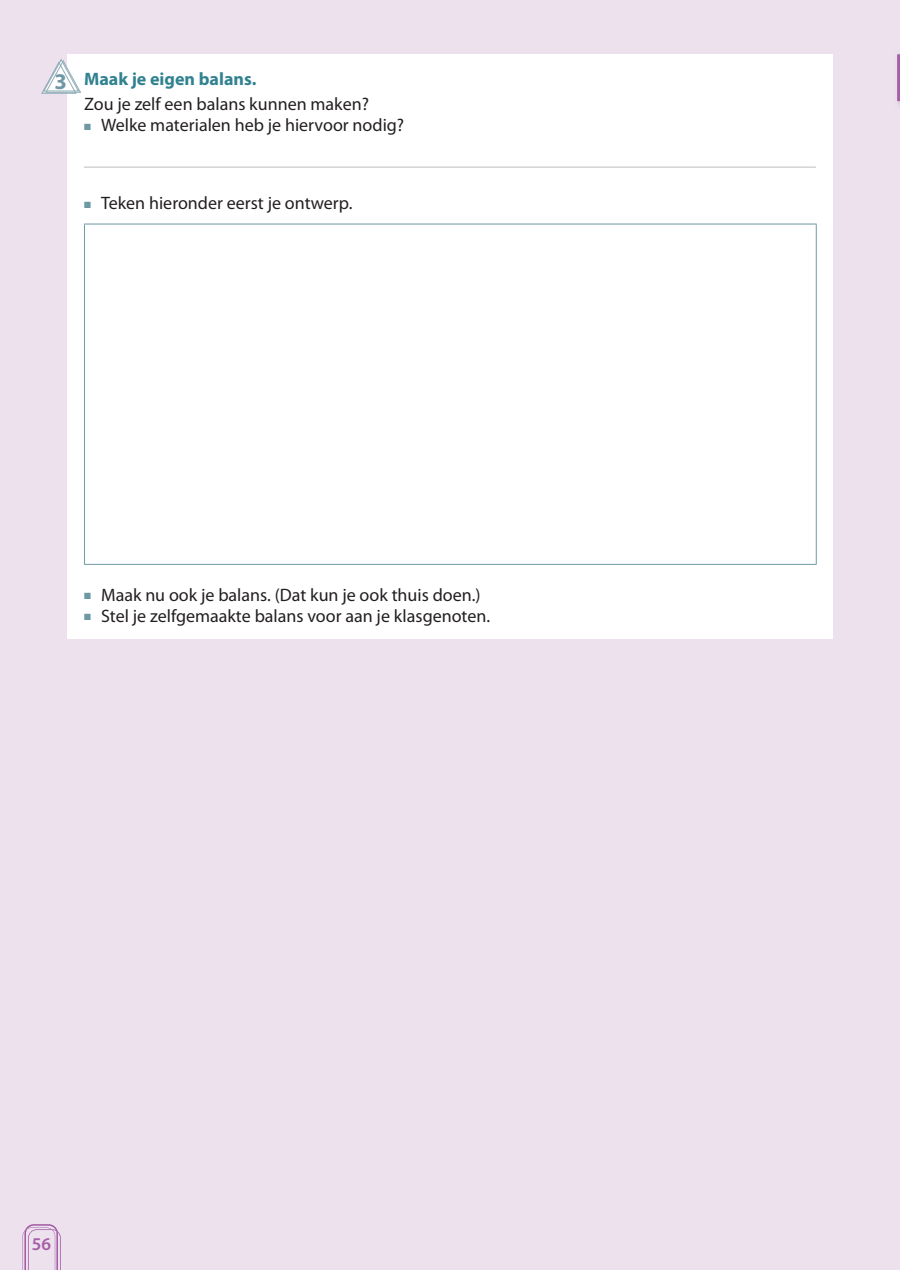
<style>
.page{position:relative;width:900px;height:1270px;background:#fff}
.page>*{position:absolute;margin:0;border:0;box-sizing:border-box;transform-origin:0 0}
.t1{font:700 22.5px "Myriad Pro";color:#6f98a5}
.t2{font:18px "Myriad Pro";color:#231f20}
.t3{font:700 18px "Myriad Pro";color:#318290}
.t4{font:600 18px "Myriad Pro";color:#a65ea6}
.s1{color:#6f98a5}
</style>
<div class="page">
<hr style="left:896px;top:0;width:3px;height:1269px;background:#ede1ee">
<div style="left:0;top:0;width:896px;height:1269px;background:#ede1ee"></div>
<svg style="left:897px;top:54px;width:2px;height:47px"></svg>
<div style="left:67px;top:54px;width:765px;height:584px;background:#fff"></div>
<hr style="left:84px;top:167px;width:731px;height:1px;background:#bcbdc0">
<hr style="left:84px;top:224px;width:732px;height:1px;background:#6f98a5">
<hr style="left:84px;top:224px;width:1px;height:340px;background:#6f98a5">
<hr style="left:815px;top:224px;width:1px;height:340px;background:#6f98a5">
<hr style="left:84px;top:564px;width:732px;height:1px;background:#6f98a5">
<svg style="left:41px;top:59px;width:40px;height:35px"></svg>
<svg style="left:23px;top:1224px;width:38px;height:45px"></svg>
<p class="t1" style="left:54px;top:69px;width:14px">3</p>
<p class="t3" style="left:84px;top:69px;width:174px">Maak je eigen balans.</p>
<p class="t2" style="left:84px;top:94px;width:286px">Zou je zelf een balans kunnen maken?</p>
<p class="t2" style="left:84px;top:115px;width:321px"><span class="s1">■</span> Welke materialen heb je hiervoor nodig?</p>
<p class="t2" style="left:84px;top:193px;width:270px"><span class="s1">■</span> Teken hieronder eerst je ontwerp.</p>
<p class="t2" style="left:84px;top:585px;width:398px"><span class="s1">■</span> Maak nu ook je balans. (Dat kun je ook thuis doen.)</p>
<p class="t2" style="left:84px;top:606px;width:407px"><span class="s1">■</span> Stel je zelfgemaakte balans voor aan je klasgenoten.</p>
<p class="t4" style="left:32px;top:1234px;width:21px">56</p>
</div>
